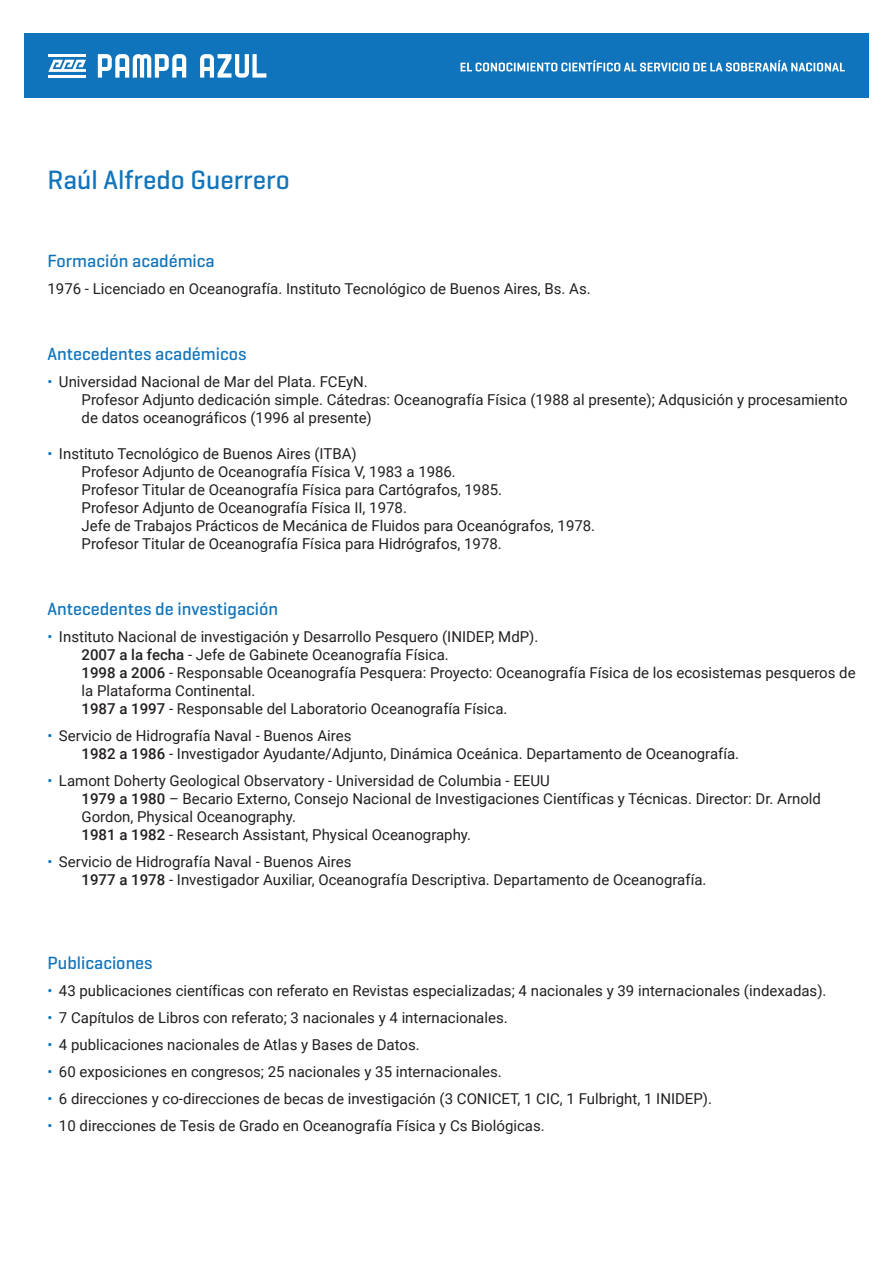
<style>
.page{position:relative;width:893px;height:1263px;background:#fff}
.page>*{position:absolute;margin:0;border:0;box-sizing:border-box;transform-origin:0 0}
.t1{font:500 27px "Geogrotesque";color:#1074bc}
.t2{font:500 18px "Geogrotesque";color:#1074bc}
.t3{font:15px/18px "Roboto";color:#231f20}
.s1{color:#1074bc}
.s2{font-weight:500}
</style>
<div class="page">
<div style="left:24px;top:34px;width:845px;height:64px;background:#1074bc"></div>
<svg style="left:98px;top:54px;width:88px;height:24px"></svg>
<svg style="left:200px;top:54px;width:66px;height:24px"></svg>
<hr style="left:48px;top:75px;width:38px;height:3px;background:#fff">
<hr style="left:48px;top:54px;width:38px;height:3px;background:#fff">
<svg style="left:48px;top:60px;width:38px;height:12px"></svg>
<svg style="left:461px;top:60px;width:384px;height:11px"></svg>
<h1 class="t1" style="left:48px;top:163px;width:244px">Raúl Alfredo Guerrero</h1>
<p class="t2" style="left:48px;top:250px;width:169px">Formación académica</p>
<p class="t3" style="left:48px;top:279px;width:545px">1976 - Licenciado en Oceanografía. Instituto Tecnológico de Buenos Aires, Bs. As.</p>
<p class="t2" style="left:48px;top:343px;width:200px">Antecedentes académicos</p>
<p class="t3" style="left:82px;top:372px;width:768px;text-indent:-34px"><span class="s1">•</span> Universidad Nacional de Mar del Plata. FCEyN.<br>Profesor Adjunto dedicación simple. Cátedras: Oceanografía Física (1988 al presente); Adqusición y procesamiento de datos oceanográficos (1996 al presente)</p>
<p class="t3" style="left:82px;top:444px;width:515px;text-indent:-34px"><span class="s1">•</span> Instituto Tecnológico de Buenos Aires (ITBA)<br>Profesor Adjunto de Oceanografía Física V, 1983 a 1986.<br>Profesor Titular de Oceanografía Física para Cartógrafos, 1985.<br>Profesor Adjunto de Oceanografía Física II, 1978.<br>Jefe de Trabajos Prácticos de Mecánica de Fluidos para Oceanógrafos, 1978.<br>Profesor Titular de Oceanografía Física para Hidrógrafos, 1978.</p>
<p class="t2" style="left:48px;top:598px;width:232px">Antecedentes de investigación</p>
<p class="t3" style="left:82px;top:627px;width:776px;text-indent:-34px"><span class="s1">•</span> Instituto Nacional de investigación y Desarrollo Pesquero (INIDEP, MdP).<br><span class="s2">2007 a la fecha</span> - Jefe de Gabinete Oceanografía Física.<br><span class="s2">1998 a 2006</span> - Responsable Oceanografía Pesquera: Proyecto: Oceanografía Física de los ecosistemas pesqueros de la Plataforma Continental.<br><span class="s2">1987 a 1997</span> - Responsable del Laboratorio Oceanografía Física.</p>
<p class="t3" style="left:82px;top:726px;width:659px;text-indent:-34px"><span class="s1">•</span> Servicio de Hidrografía Naval - Buenos Aires<br><span class="s2">1982 a 1986</span> - Investigador Ayudante/Adjunto, Dinámica Oceánica. Departamento de Oceanografía.</p>
<p class="t3" style="left:82px;top:771px;width:741px;text-indent:-34px"><span class="s1">•</span> Lamont Doherty Geological Observatory - Universidad de Columbia - EEUU<br><span class="s2">1979 a 1980</span> – Becario Externo, Consejo Nacional de Investigaciones Científicas y Técnicas. Director: Dr. Arnold Gordon, Physical Oceanography.<br><span class="s2">1981 a 1982</span> - Research Assistant, Physical Oceanography.</p>
<p class="t3" style="left:82px;top:852px;width:626px;text-indent:-34px"><span class="s1">•</span> Servicio de Hidrografía Naval - Buenos Aires<br><span class="s2">1977 a 1978</span> - Investigador Auxiliar, Oceanografía Descriptiva. Departamento de Oceanografía.</p>
<p class="t2" style="left:48px;top:952px;width:107px">Publicaciones</p>
<p class="t3" style="left:48px;top:981px;width:780px"><span class="s1">•</span> 43 publicaciones científicas con referato en Revistas especializadas; 4 nacionales y 39 internacionales (indexadas).</p>
<p class="t3" style="left:48px;top:1008px;width:462px"><span class="s1">•</span> 7 Capítulos de Libros con referato; 3 nacionales y 4 internacionales.</p>
<p class="t3" style="left:48px;top:1035px;width:374px"><span class="s1">•</span> 4 publicaciones nacionales de Atlas y Bases de Datos.</p>
<p class="t3" style="left:48px;top:1062px;width:456px"><span class="s1">•</span> 60 exposiciones en congresos; 25 nacionales y 35 internacionales.</p>
<p class="t3" style="left:48px;top:1089px;width:666px"><span class="s1">•</span> 6 direcciones y co-direcciones de becas de investigación (3 CONICET, 1 CIC, 1 Fulbright, 1 INIDEP).</p>
<p class="t3" style="left:48px;top:1116px;width:499px"><span class="s1">•</span> 10 direcciones de Tesis de Grado en Oceanografía Física y Cs Biológicas.</p>
</div>
